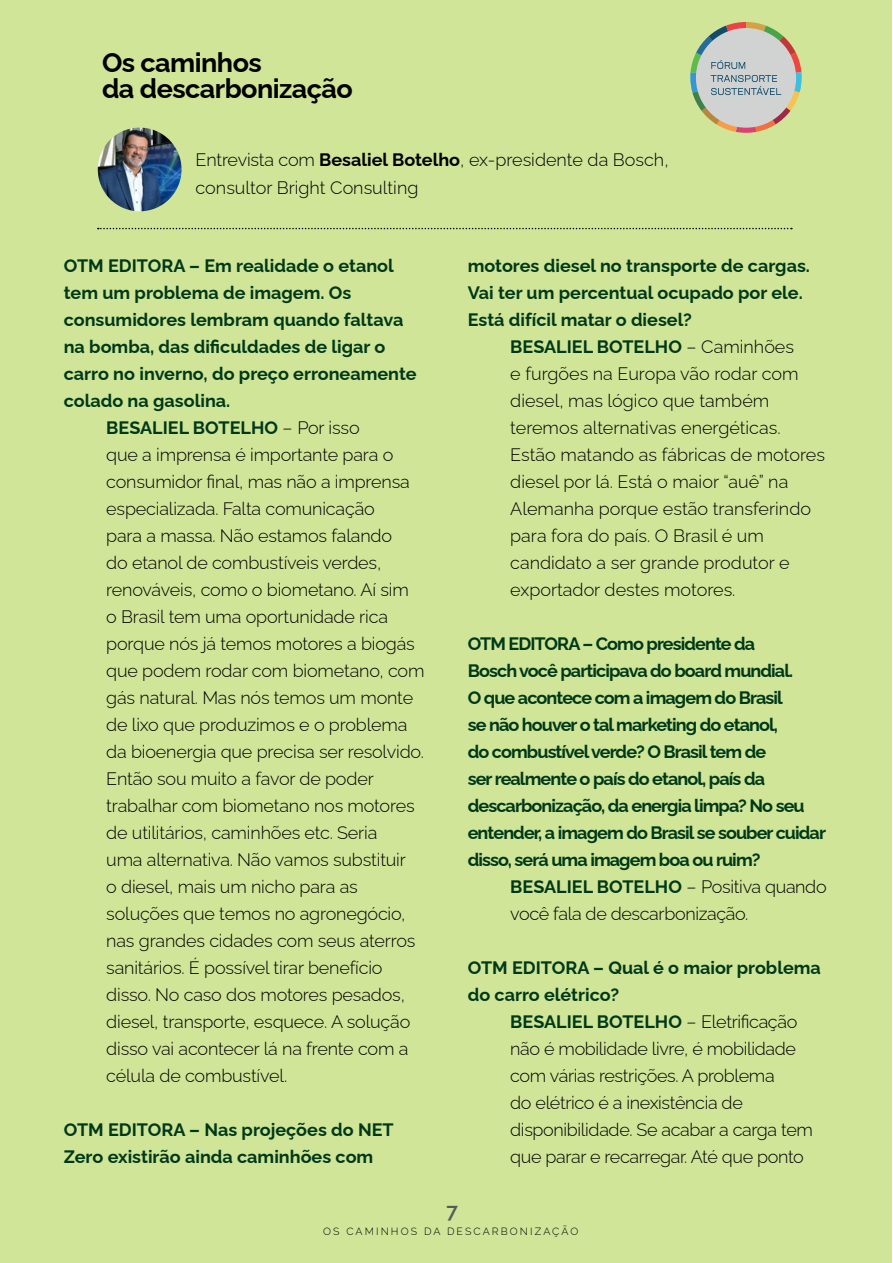
<style>
.page{position:relative;width:893px;height:1263px;background:#fff}
.page>*{position:absolute;margin:0;border:0;box-sizing:border-box;transform-origin:0 0}
.t1{font:700 27px/25.5px "Raleway";letter-spacing:-.02em;color:#000}
.t2{font:600 21px "Raleway";color:#58595b}
.t3{font:300 18px/27px "Raleway";letter-spacing:-.01em;color:#000}
.t4{font:700 18px/27px "Raleway";letter-spacing:-.005em;color:#003919}
.t5{font:700 18px/27px "Raleway";letter-spacing:-.05em;color:#003919}
.t6{font:300 10.5px "Raleway";letter-spacing:.2em;color:#000}
.s1{font-weight:700}
.s2{font-weight:300;color:#000}
.s3{font-weight:700;color:#003919}
</style>
<div class="page">
<div style="left:0;top:0;width:892px;height:1262px;background:#d0e598"></div>
<svg style="left:690px;top:22px;width:112px;height:111px"></svg>
<svg style="left:98px;top:228px;width:694px;height:1px"></svg>
<img style="left:98px;top:128px;width:84px;height:83px;border-radius:42px">
<h1 class="t1" style="left:102px;top:47px;width:252px">Os caminhos<br>da descarbonização</h1>
<p class="t3" style="left:196px;top:143px;width:474px;line-height:28.5px">Entrevista com <span class="s1">Besaliel Botelho</span>, ex-presidente da Bosch, consultor Bright Consulting</p>
<p class="t4" style="left:64px;top:250px;width:332px">OTM EDITORA – Em realidade o etanol</p>
<p class="t4" style="left:64px;top:277px;width:289px">tem um problema de imagem. Os</p>
<p class="t4" style="left:64px;top:304px;width:341px">consumidores lembram quando faltava</p>
<p class="t4" style="left:64px;top:331px;width:323px">na bomba, das dificuldades de ligar o</p>
<p class="t4" style="left:64px;top:358px;width:354px">carro no inverno, do preço erroneamente</p>
<p class="t4" style="left:64px;top:385px;width:168px">colado na gasolina.</p>
<p class="t4" style="left:106px;top:412px;width:255px">BESALIEL BOTELHO <span class="s2">– Por isso</span></p>
<p class="t3" style="left:106px;top:439px;width:289px">que a imprensa é importante para o</p>
<p class="t3" style="left:106px;top:466px;width:305px">consumidor final, mas não a imprensa</p>
<p class="t3" style="left:106px;top:493px;width:270px">especializada. Falta comunicação</p>
<p class="t3" style="left:106px;top:520px;width:287px">para a massa. Não estamos falando</p>
<p class="t3" style="left:106px;top:547px;width:277px">do etanol de combustíveis verdes,</p>
<p class="t3" style="left:106px;top:574px;width:304px">renováveis, como o biometano. Aí sim</p>
<p class="t3" style="left:106px;top:601px;width:283px">o Brasil tem uma oportunidade rica</p>
<p class="t3" style="left:106px;top:628px;width:310px">porque nós já temos motores a biogás</p>
<p class="t3" style="left:106px;top:655px;width:320px">que podem rodar com biometano, com</p>
<p class="t3" style="left:106px;top:682px;width:308px">gás natural. Mas nós temos um monte</p>
<p class="t3" style="left:106px;top:709px;width:303px">de lixo que produzimos e o problema</p>
<p class="t3" style="left:106px;top:736px;width:319px">da bioenergia que precisa ser resolvido.</p>
<p class="t3" style="left:106px;top:763px;width:269px">Então sou muito a favor de poder</p>
<p class="t3" style="left:106px;top:790px;width:310px">trabalhar com biometano nos motores</p>
<p class="t3" style="left:106px;top:817px;width:273px">de utilitários, caminhões etc. Seria</p>
<p class="t3" style="left:106px;top:844px;width:301px">uma alternativa. Não vamos substituir</p>
<p class="t3" style="left:106px;top:871px;width:253px">o diesel, mais um nicho para as</p>
<p class="t3" style="left:106px;top:898px;width:301px">soluções que temos no agronegócio,</p>
<p class="t3" style="left:106px;top:925px;width:311px">nas grandes cidades com seus aterros</p>
<p class="t3" style="left:106px;top:952px;width:278px">sanitários. É possível tirar benefício</p>
<p class="t3" style="left:106px;top:979px;width:300px">disso. No caso dos motores pesados,</p>
<p class="t3" style="left:106px;top:1006px;width:306px">diesel, transporte, esquece. A solução</p>
<p class="t3" style="left:106px;top:1033px;width:304px">disso vai acontecer lá na frente com a</p>
<p class="t3" style="left:106px;top:1060px;width:182px">célula de combustível.</p>
<p class="t4" style="left:64px;top:1114px;width:331px">OTM EDITORA – Nas projeções do NET<br>Zero existirão ainda caminhões com</p>
<p class="t4" style="left:468px;top:250px;width:344px">motores diesel no transporte de cargas.<br>Vai ter um percentual ocupado por ele.<br>Está difícil matar o diesel?</p>
<p class="t3" style="left:510px;top:331px;width:316px"><span class="s3">BESALIEL BOTELHO</span> – Caminhões<br>e furgões na Europa vão rodar com diesel, mas lógico que também teremos alternativas energéticas.<br>Estão matando as fábricas de motores diesel por lá. Está o maior “auê” na<br>Alemanha porque estão transferindo para fora do país. O Brasil é um candidato a ser grande produtor e exportador destes motores.</p>
<p class="t5" style="left:468px;top:628px;width:360px">OTM EDITORA – Como presidente da<br>Bosch você participava do board mundial.<br>O que acontece com a imagem do Brasil<br>se não houver o tal marketing do etanol,<br>do combustível verde? O Brasil tem de<br>ser realmente o país do etanol, país da descarbonização, da energia limpa? No seu entender, a imagem do Brasil se souber cuidar disso, será uma imagem boa ou ruim?</p>
<p class="t3" style="left:510px;top:871px;width:318px"><span class="s3">BESALIEL BOTELHO</span> – Positiva quando você fala de descarbonização.</p>
<p class="t4" style="left:468px;top:952px;width:355px">OTM EDITORA – Qual é o maior problema do carro elétrico?</p>
<p class="t3" style="left:510px;top:1006px;width:304px"><span class="s3">BESALIEL BOTELHO</span> – Eletrificação não é mobilidade livre, é mobilidade com várias restrições. A problema<br>do elétrico é a inexistência de disponibilidade. Se acabar a carga tem que parar e recarregar. Até que ponto</p>
<p class="t2" style="left:447px;top:1193px;width:13px">7</p>
<p class="t6" style="left:323px;top:1222px;width:257px">OS CAMINHOS DA DESCARBONIZAÇÃO</p>
</div>
